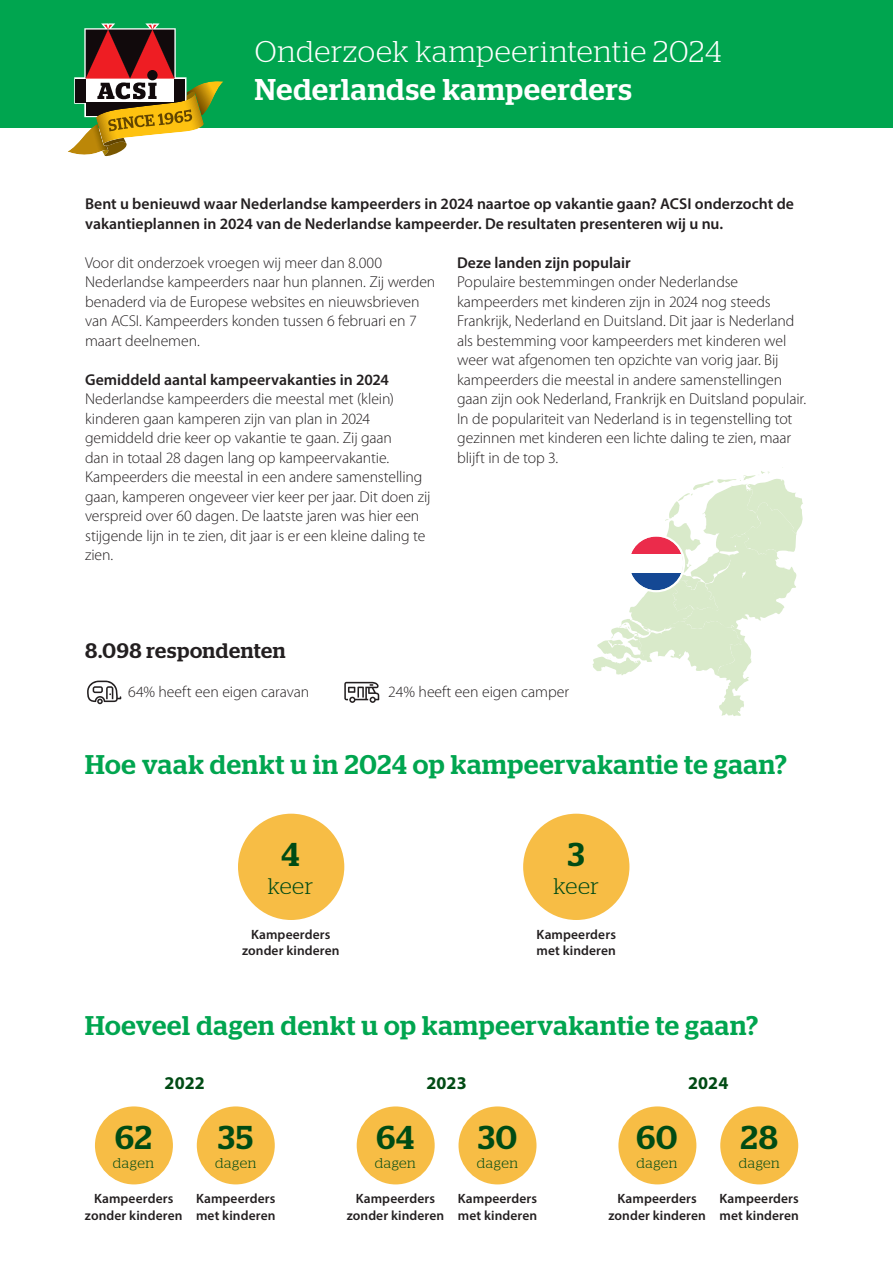
<style>
.page{position:relative;width:893px;height:1263px;background:#fff}
.page>*{position:absolute;margin:0;border:0;box-sizing:border-box;transform-origin:0 0}
.t1{font:500 33px "Stag";letter-spacing:.03em;color:#004b14}
.t2{font:300 30px "Stag";letter-spacing:.025em;color:#fff}
.t3{font:500 30px "Stag";letter-spacing:.03em;color:#fff}
.t4{font:500 27px "Stag";letter-spacing:.03em;color:#00a54f}
.t5{font:300 22.5px "Stag";letter-spacing:.025em;color:#004b14}
.t6{font:500 21px "Stag";letter-spacing:.03em;color:#231f20}
.t7{font:700 18px "Myriad Pro";letter-spacing:.005em;color:#004b14}
.t8{font:300 15.75px/19.5px "Myriad Pro";letter-spacing:-.005em;color:#231f20}
.t9{font:600 15.75px/19.5px "Myriad Pro";color:#231f20}
.t10{font:300 14.25px "Stag";letter-spacing:.035em;color:#004b14}
.t11{font:600 13.5px/16.5px "Myriad Pro";letter-spacing:.01em;color:#231f20;text-align:center}
</style>
<div class="page">
<svg style="left:592px;top:467px;width:211px;height:249px"></svg>
<svg style="left:629px;top:573px;width:54px;height:17px"></svg>
<svg style="left:629px;top:536px;width:54px;height:18px"></svg>
<div style="left:629px;top:554px;width:54px;height:19px;background:#fff"></div>
<div style="left:627px;top:534px;width:58px;height:58px;border:2px solid #fff;border-radius:50%"></div>
<div style="left:0;top:0;width:893px;height:128px;background:#00a54f"></div>
<svg style="left:68px;top:23px;width:155px;height:134px"></svg>
<div style="left:95px;top:1106px;width:78px;height:78px;background:#f7bd45;border-radius:50%"></div>
<div style="left:197px;top:1106px;width:78px;height:78px;background:#f7bd45;border-radius:50%"></div>
<div style="left:357px;top:1106px;width:78px;height:78px;background:#f7bd45;border-radius:50%"></div>
<div style="left:458px;top:1106px;width:78px;height:78px;background:#f7bd45;border-radius:50%"></div>
<div style="left:618px;top:1106px;width:78px;height:78px;background:#f7bd45;border-radius:50%"></div>
<div style="left:720px;top:1106px;width:78px;height:78px;background:#f7bd45;border-radius:50%"></div>
<div style="left:238px;top:814px;width:106px;height:106px;background:#f7bd45;border-radius:50%"></div>
<div style="left:523px;top:814px;width:106px;height:106px;background:#f7bd45;border-radius:50%"></div>
<svg style="left:87px;top:681px;width:34px;height:23px"></svg>
<svg style="left:344px;top:682px;width:35px;height:21px"></svg>
<h2 class="t2" style="left:255px;top:41px;width:468px">Onderzoek kampeerintentie 2024</h2>
<h2 class="t3" style="left:255px;top:78px;width:378px">Nederlandse kampeerders</h2>
<p class="t9" style="left:85px;top:195px;width:710px">Bent u benieuwd waar Nederlandse kampeerders in 2024 naartoe op vakantie gaan? ACSI onderzocht de vakantieplannen in 2024 van de Nederlandse kampeerder. De resultaten presenteren wij u nu.</p>
<p class="t8" style="left:85px;top:254px;width:352px">Voor dit onderzoek vroegen wij meer dan 8.000<br>Nederlandse kampeerders naar hun plannen. Zij werden benaderd via de Europese websites en nieuwsbrieven van ACSI. Kampeerders konden tussen 6 februari en 7 maart deelnemen.</p>
<p class="t9" style="left:85px;top:371px;width:306px">Gemiddeld aantal kampeervakanties in 2024</p>
<p class="t8" style="left:85px;top:390px;width:347px">Nederlandse kampeerders die meestal met (klein) kinderen gaan kamperen zijn van plan in 2024 gemiddeld drie keer op vakantie te gaan. Zij gaan<br>dan in totaal 28 dagen lang op kampeervakantie.<br>Kampeerders die meestal in een andere samenstelling gaan, kamperen ongeveer vier keer per jaar. Dit doen zij verspreid over 60 dagen. De laatste jaren was hier een stijgende lijn in te zien, dit jaar is er een kleine daling te zien.</p>
<p class="t9" style="left:457px;top:254px;width:175px">Deze landen zijn populair</p>
<p class="t8" style="left:457px;top:273px;width:351px">Populaire bestemmingen onder Nederlandse kampeerders met kinderen zijn in 2024 nog steeds Frankrijk, Nederland en Duitsland. Dit jaar is Nederland als bestemming voor kampeerders met kinderen wel weer wat afgenomen ten opzichte van vorig jaar. Bij kampeerders die meestal in andere samenstellingen gaan zijn ook Nederland, Frankrijk en Duitsland populair.<br>In de populariteit van Nederland is in tegenstelling tot gezinnen met kinderen een lichte daling te zien, maar blijft in de top 3.</p>
<h3 class="t6" style="left:85px;top:642px;width:202px">8.098 respondenten</h3>
<p class="t8" style="left:128px;top:683px;width:183px">64% heeft een eigen caravan</p>
<p class="t8" style="left:388px;top:683px;width:182px">24% heeft een eigen camper</p>
<h3 class="t4" style="left:85px;top:755px;width:703px">Hoe vaak denkt u in 2024 op kampeervakantie te gaan?</h3>
<h1 class="t1" style="left:282px;top:842px;width:19px">4</h1>
<h3 class="t5" style="left:268px;top:878px;width:47px">keer</h3>
<p class="t11" style="left:242px;top:927px;width:99px">Kampeerders zonder kinderen</p>
<h1 class="t1" style="left:568px;top:842px;width:18px">3</h1>
<h3 class="t5" style="left:554px;top:878px;width:47px">keer</h3>
<p class="t11" style="left:537px;top:927px;width:81px;text-align:left">Kampeerders met kinderen</p>
<h3 class="t4" style="left:85px;top:1016px;width:675px">Hoeveel dagen denkt u op kampeervakantie te gaan?</h3>
<p class="t7" style="left:165px;top:1073px;width:42px">2022</p>
<h1 class="t1" style="left:115px;top:1125px;width:38px">62</h1>
<p class="t10" style="left:113px;top:1158px;width:43px">dagen</p>
<p class="t11" style="left:85px;top:1192px;width:99px">Kampeerders zonder kinderen</p>
<h1 class="t1" style="left:218px;top:1125px;width:36px">35</h1>
<p class="t10" style="left:215px;top:1158px;width:43px">dagen</p>
<p class="t11" style="left:196px;top:1192px;width:81px;text-align:left">Kampeerders met kinderen</p>
<p class="t7" style="left:426px;top:1073px;width:42px">2023</p>
<h1 class="t1" style="left:376px;top:1125px;width:39px">64</h1>
<p class="t10" style="left:375px;top:1158px;width:43px">dagen</p>
<p class="t11" style="left:347px;top:1192px;width:99px">Kampeerders zonder kinderen</p>
<h1 class="t1" style="left:478px;top:1125px;width:40px">30</h1>
<p class="t10" style="left:477px;top:1158px;width:43px">dagen</p>
<p class="t11" style="left:458px;top:1192px;width:81px;text-align:left">Kampeerders met kinderen</p>
<p class="t7" style="left:688px;top:1073px;width:42px">2024</p>
<h1 class="t1" style="left:636px;top:1125px;width:42px">60</h1>
<p class="t10" style="left:636px;top:1158px;width:43px">dagen</p>
<p class="t11" style="left:608px;top:1192px;width:99px">Kampeerders zonder kinderen</p>
<h1 class="t1" style="left:740px;top:1125px;width:39px">28</h1>
<p class="t10" style="left:739px;top:1158px;width:43px">dagen</p>
<p class="t11" style="left:719px;top:1192px;width:81px;text-align:left">Kampeerders met kinderen</p>
</div>
